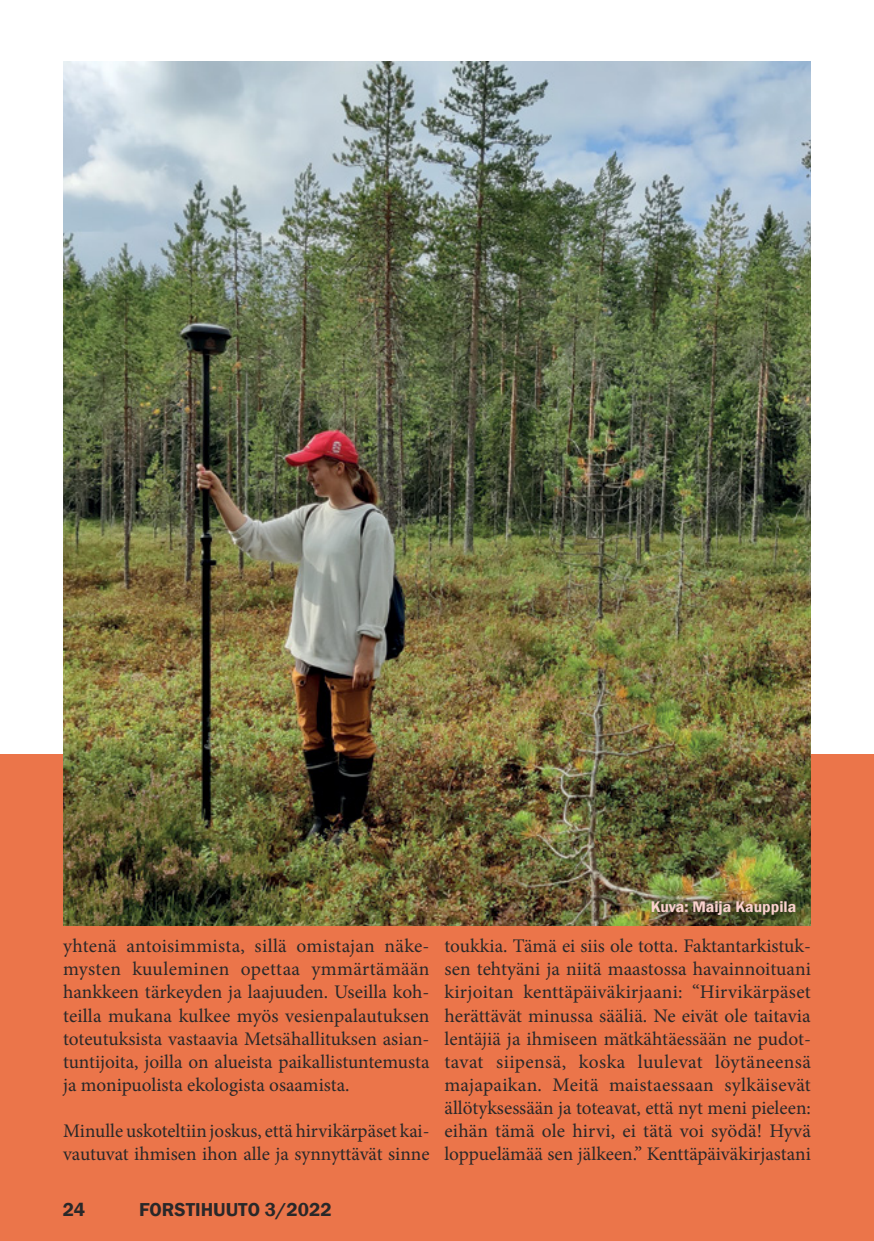
<style>
.page{position:relative;width:874px;height:1241px;background:#fff}
.page>*{position:absolute;margin:0;border:0;box-sizing:border-box;transform-origin:0 0}
.t1{font:19.25px/23.1px "Minion Pro";color:#292829;text-align:justify}
.t2{font:600 19.25px "Franklin Gothic";color:#292829}
.t3{font:600 15.75px "Franklin Gothic";color:#fbd2cf}
</style>
<div class="page">
<div style="left:0;top:754px;width:873px;height:486px;background:#eb754a"></div>
<img style="left:63px;top:62px;width:747px;height:863px">
<div style="left:640px;top:890px;width:166px;height:34px;background:#000;opacity:.75"></div>
<p class="t1" style="left:63px;top:934px;width:368px">yhtenä antoisimmista, sillä omistajan näke&shy;mysten kuuleminen opettaa ymmärtämään hankkeen tärkeyden ja laajuuden. Useilla koh&shy;teilla mukana kulkee myös vesienpalautuksen toteutuksista vastaavia Metsähallituksen asian&shy;tuntijoita, joilla on alueista paikallistuntemusta ja monipuolista ekologista osaamista.</p>
<p class="t1" style="left:63px;top:1119px;width:368px">Minulle uskoteltiin joskus, että hirvikärpäset kai&shy;vautuvat ihmisen ihon alle ja synnyttävät sinne</p>
<p class="t2" style="left:63px;top:1197px;width:24px">24</p>
<p class="t2" style="left:139px;top:1197px;width:194px">FORSTIHUUTO 3/2022</p>
<p class="t3" style="left:650px;top:896px;width:147px">Kuva: Maija Kauppila</p>
<p class="t1" style="left:444px;top:934px;width:368px">toukkia. Tämä ei siis ole totta. Faktantarkistuk&shy;sen tehtyäni ja niitä maastossa havainnoituani kirjoitan kenttäpäiväkirjaani: “Hirvikärpäset herättävät minussa sääliä. Ne eivät ole taitavia lentäjiä ja ihmiseen mätkähtäessään ne pudot&shy;tavat siipensä, koska luulevat löytäneensä majapaikan. Meitä maistaessaan sylkäisevät ällötyksessään ja toteavat, että nyt meni pieleen: eihän tämä ole hirvi, ei tätä voi syödä! Hyvä loppuelämää sen jälkeen.” Kenttäpäiväkirjastani</p>
</div>
